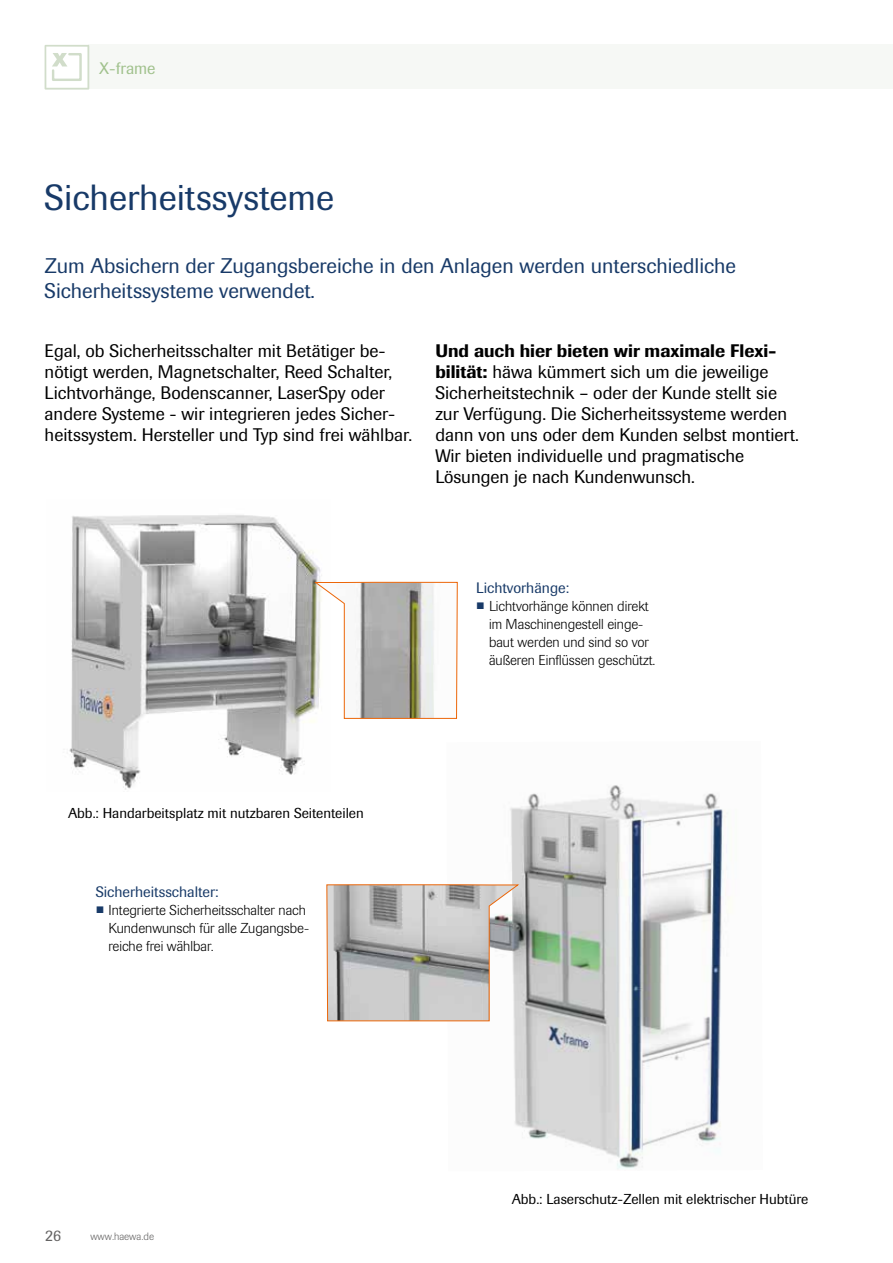
<style>
.page{position:relative;width:893px;height:1263px;background:#fff}
.page>*{position:absolute;margin:0;border:0;box-sizing:border-box;transform-origin:0 0}
.t1{font:36px "Imago";color:#183a68}
.t2{font:21px/24.8px "Imago";color:#183a68}
.t3{font:18px/21px "Imago";color:#000}
.t4{font:16.5px "Imago";color:#a0c18c}
.t5{font:15.9px "Imago";color:#646363}
.t6{font:15px "Imago";color:#183a68}
.t7{font:300 14.25px/18px "Imago";color:#000}
.t8{font:14.25px "Imago";color:#000}
.t9{font:300 10.5px "Imago";color:#646363}
.s1{font-weight:500}
.s2{font-family:"Arial";font-weight:400;color:#183a68}
</style>
<div class="page">
<div style="left:88px;top:45px;width:805px;height:44px;background:#f6f8f5"></div>
<svg style="left:45px;top:45px;width:44px;height:45px"></svg>
<img style="left:446px;top:785px;width:282px;height:384px">
<img style="left:69px;top:515px;width:253px;height:275px">
<svg style="left:313px;top:581px;width:145px;height:138px"></svg>
<svg style="left:326px;top:884px;width:194px;height:137px"></svg>
<p class="t4" style="left:99px;top:59px;width:58px">X-frame</p>
<h1 class="t1" style="left:45px;top:176px;width:291px">Sicherheitssysteme</h1>
<p class="t2" style="left:45px;top:253px;width:693px">Zum Absichern der Zugangsbereiche in den Anlagen werden unterschiedliche<br>Sicherheitssysteme verwendet.</p>
<p class="t3" style="left:45px;top:340px;width:369px">Egal, ob Sicherheitsschalter mit Betätiger be&shy;nötigt werden, Magnetschalter, Reed Schalter, Lichtvorhänge, Bodenscanner, LaserSpy oder andere Systeme - wir integrieren jedes Sicher&shy;heitssystem. Hersteller und Typ sind frei wählbar.</p>
<p class="t3" style="left:435px;top:340px;width:365px"><span class="s1">Und auch hier bieten wir maximale Flexi&shy;bilität:</span> häwa kümmert sich um die jeweilige Sicherheitstechnik – oder der Kunde stellt sie zur Verfügung. Die Sicherheitssysteme werden dann von uns oder dem Kunden selbst montiert.<br>Wir bieten individuelle und pragmatische Lösungen je nach Kundenwunsch.</p>
<p class="t8" style="left:68px;top:805px;width:297px">Abb.: Handarbeitsplatz mit nutzbaren Seitenteilen</p>
<p class="t6" style="left:96px;top:883px;width:124px">Sicherheitsschalter:</p>
<p class="t7" style="left:108px;top:901px;width:202px;text-indent:-13px"><span class="s2">■</span> Integrierte Sicherheitsschalter nach<br>Kundenwunsch für alle Zugangsbe&shy;reiche frei wählbar.</p>
<p class="t5" style="left:45px;top:1226px;width:17px">26</p>
<p class="t9" style="left:90px;top:1231px;width:65px">www.haewa.de</p>
<p class="t6" style="left:476px;top:579px;width:94px">Lichtvorhänge:</p>
<p class="t7" style="left:489px;top:597px;width:168px;text-indent:-13px"><span class="s2">■</span> Lichtvorhänge können direkt im Maschinengestell einge&shy;baut werden und sind so vor äußeren Einflüssen geschützt.</p>
<p class="t8" style="left:512px;top:1190px;width:298px">Abb.: Laserschutz-Zellen mit elektrischer Hubtüre</p>
</div>
